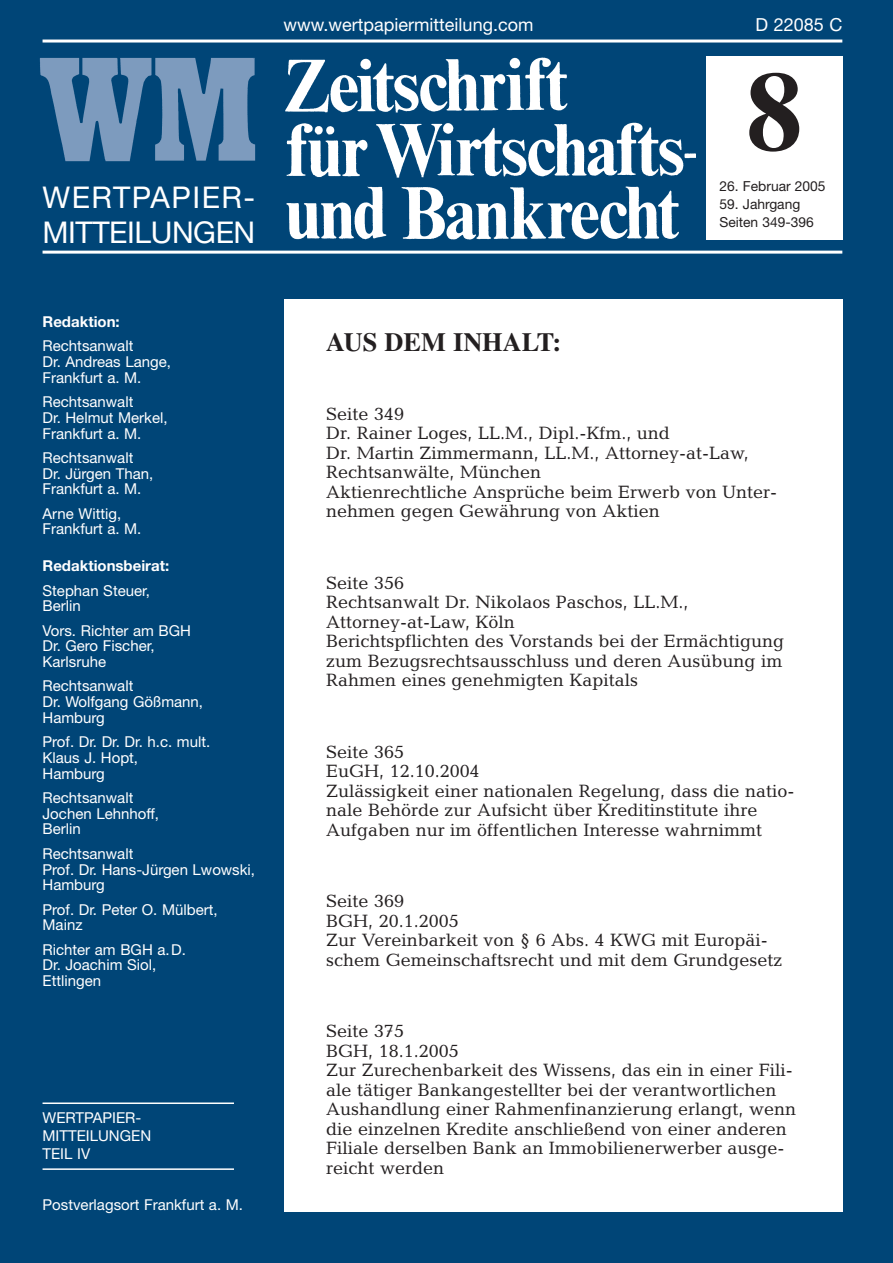
<style>
.page{position:relative;width:893px;height:1263px;background:#fff}
.page>*{position:absolute;margin:0;border:0;box-sizing:border-box;transform-origin:0 0}
.t1{font:700 112.5px "Times";color:#231f20}
.t2{font:30px/34.5px "Helvetica Neue";letter-spacing:-.015em;color:#fff}
.t3{font:700 26.25px "Times";color:#231f20}
.t4{font:18px/19.5px "Candida";color:#231f20}
.t5{font:18px "Helvetica Neue";color:#fff}
.t6{font:15px/15.8px "Helvetica Neue";color:#fff}
.t7{font:700 15px "Helvetica Neue";color:#fff}
.t8{font:13.8px/18px "Helvetica Neue";color:#231f20}
</style>
<div class="page">
<div style="left:0;top:0;width:892px;height:1263px;background:#004577"></div>
<hr style="left:43px;top:251px;width:799px;height:3px;background:#fff">
<div style="left:284px;top:299px;width:558px;height:913px;background:#fff"></div>
<hr style="left:43px;top:1103px;width:191px;height:1px;background:#fff">
<hr style="left:43px;top:1168px;width:191px;height:2px;background:#fff">
<hr style="left:43px;top:40px;width:799px;height:3px;background:#fff">
<img style="left:285px;top:57px;width:411px;height:183px">
<img style="left:39px;top:57px;width:217px;height:105px">
<div style="left:706px;top:57px;width:136px;height:183px;background:#fff"></div>
<h2 class="t2" style="left:43px;top:183px;width:214px">WERTPAPIER-<br>MITTEILUNGEN</h2>
<p class="t7" style="left:43px;top:316px;width:79px">Redaktion:</p>
<p class="t6" style="left:43px;top:340px;width:130px">Rechtsanwalt<br>Dr. Andreas Lange,<br>Frankfurt a. M.</p>
<p class="t6" style="left:43px;top:395px;width:126px">Rechtsanwalt<br>Dr. Helmut Merkel,<br>Frankfurt a. M.</p>
<p class="t6" style="left:43px;top:451px;width:112px">Rechtsanwalt<br>Dr. Jürgen Than,<br>Frankfurt a. M.</p>
<p class="t6" style="left:43px;top:507px;width:100px">Arne Wittig,<br>Frankfurt a. M.</p>
<p class="t7" style="left:43px;top:561px;width:128px">Redaktionsbeirat:</p>
<p class="t6" style="left:43px;top:584px;width:109px">Stephan Steuer,<br>Berlin</p>
<p class="t6" style="left:43px;top:624px;width:150px">Vors. Richter am BGH<br>Dr. Gero Fischer,<br>Karlsruhe</p>
<p class="t6" style="left:43px;top:680px;width:162px">Rechtsanwalt<br>Dr. Wolfgang Gößmann,<br>Hamburg</p>
<p class="t6" style="left:43px;top:736px;width:169px">Prof. Dr. Dr. Dr. h.c. mult.<br>Klaus J. Hopt,<br>Hamburg</p>
<p class="t6" style="left:43px;top:791px;width:118px">Rechtsanwalt<br>Jochen Lehnhoff,<br>Berlin</p>
<p class="t6" style="left:43px;top:847px;width:214px">Rechtsanwalt<br>Prof. Dr. Hans-Jürgen Lwowski,<br>Hamburg</p>
<p class="t6" style="left:43px;top:903px;width:176px">Prof. Dr. Peter O. Mülbert,<br>Mainz</p>
<p class="t6" style="left:43px;top:943px;width:145px">Richter am BGH a.D.<br>Dr. Joachim Siol,<br>Ettlingen</p>
<p class="t6" style="left:43px;top:1110px;width:110px;line-height:18px">WERTPAPIER-<br>MITTEILUNGEN<br>TEIL IV</p>
<p class="t6" style="left:43px;top:1198px;width:202px">Postverlagsort Frankfurt a. M.</p>
<p class="t5" style="left:284px;top:18px;width:251px">www.wertpapiermitteilung.com</p>
<p class="t5" style="left:755px;top:18px;width:88px">D 22085 C</p>
<h3 class="t3" style="left:326px;top:333px;width:236px">AUS DEM INHALT:</h3>
<h1 class="t1" style="left:746px;top:72px;width:58px">8</h1>
<p class="t8" style="left:719px;top:178px;width:108px">26. Februar 2005</p>
<p class="t8" style="left:719px;top:196px;width:96px">59. Jahrgang<br>Seiten 349-396</p>
<p class="t4" style="left:326px;top:406px;width:452px">Seite 349<br>Dr. Rainer Loges, LL.M., Dipl.-Kfm., und<br>Dr. Martin Zimmermann, LL.M., Attorney-at-Law, Rechtsanwälte, München<br>Aktienrechtliche Ansprüche beim Erwerb von Unter&shy;nehmen gegen Gewährung von Aktien</p>
<p class="t4" style="left:326px;top:575px;width:459px">Seite 356<br>Rechtsanwalt Dr. Nikolaos Paschos, LL.M., Attorney-at-Law, Köln<br>Berichtspflichten des Vorstands bei der Ermächtigung zum Bezugsrechtsausschluss und deren Ausübung im Rahmen eines genehmigten Kapitals</p>
<p class="t4" style="left:326px;top:744px;width:469px">Seite 365<br>EuGH, 12.10.2004<br>Zulässigkeit einer nationalen Regelung, dass die natio&shy;nale Behörde zur Aufsicht über Kreditinstitute ihre Aufgaben nur im öffentlichen Interesse wahrnimmt</p>
<p class="t4" style="left:326px;top:893px;width:458px">Seite 369<br>BGH, 20.1.2005<br>Zur Vereinbarkeit von § 6 Abs. 4 KWG mit Europäi&shy;schem Gemeinschaftsrecht und mit dem Grundgesetz</p>
<p class="t4" style="left:326px;top:1023px;width:471px">Seite 375<br>BGH, 18.1.2005<br>Zur Zurechenbarkeit des Wissens, das ein in einer Fili&shy;ale tätiger Bankangestellter bei der verantwortlichen Aushandlung einer Rahmenfinanzierung erlangt, wenn die einzelnen Kredite anschließend von einer anderen Filiale derselben Bank an Immobilienerwerber ausge&shy;reicht werden</p>
</div>
